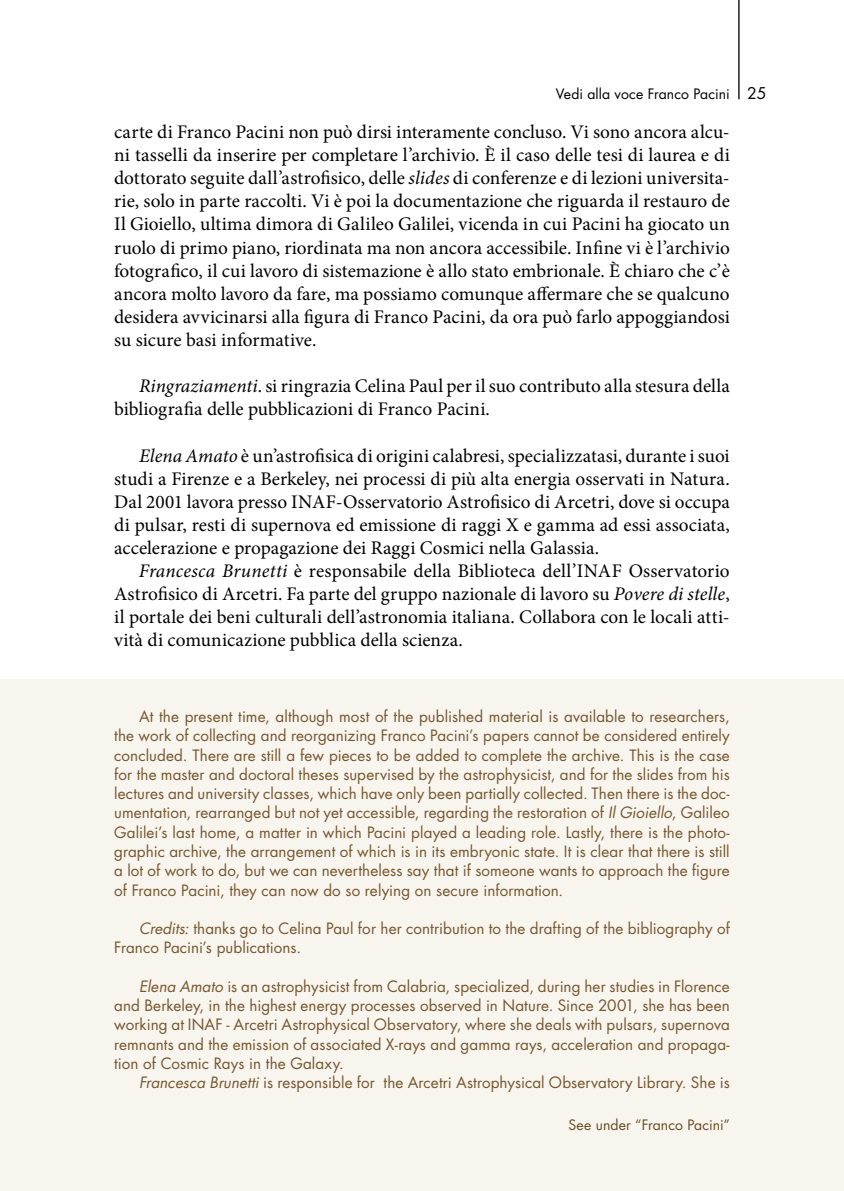
<style>
.page{position:relative;width:844px;height:1191px;background:#fff}
.page>*{position:absolute;margin:0;border:0;box-sizing:border-box;transform-origin:0 0}
.t1{font:19.25px/23.1px "Minion Pro";color:#000;text-align:justify}
.t2{font:15.75px "Futura Std";color:#000}
.t3{font:15.22px/19.2px "Futura Std";letter-spacing:.005em;color:#75562d;text-align:justify}
.t4{font:14px "Futura Std";letter-spacing:.005em;color:#000}
.t5{font:14px "Futura Std";letter-spacing:.005em;color:#684a21}
.s1{font-style:italic}
</style>
<div class="page">
<div style="left:0;top:680px;width:843px;height:511px;background:#f8f5ef"></div>
<hr style="left:738px;top:0;width:1px;height:99px;background:#000">
<p class="t4" style="left:555px;top:85px;width:175px">Vedi alla voce Franco Pacini</p>
<p class="t1" style="left:114px;top:120px;width:617px">carte di Franco Pacini non può dirsi interamente concluso. Vi sono ancora alcu&shy;ni tasselli da inserire per completare l’archivio. È il caso delle tesi di laurea e di dottorato seguite dall’astrofisico, delle <span class="s1">slides</span> di conferenze e di lezioni universita&shy;rie, solo in parte raccolti. Vi è poi la documentazione che riguarda il restauro de Il Gioiello, ultima dimora di Galileo Galilei, vicenda in cui Pacini ha giocato un ruolo di primo piano, riordinata ma non ancora accessibile. Infine vi è l’archivio fotografico, il cui lavoro di sistemazione è allo stato embrionale. È chiaro che c’è ancora molto lavoro da fare, ma possiamo comunque affermare che se qualcuno desidera avvicinarsi alla figura di Franco Pacini, da ora può farlo appoggiandosi su sicure basi informative.</p>
<p class="t1" style="left:114px;top:375px;width:617px;text-indent:25px"><span class="s1">Ringraziamenti</span>. si ringrazia Celina Paul per il suo contributo alla stesura della bibliografia delle pubblicazioni di Franco Pacini.</p>
<p class="t1" style="left:114px;top:444px;width:617px;text-indent:25px"><span class="s1">Elena Amato</span> è un’astrofisica di origini calabresi, specializzatasi, durante i suoi studi a Firenze e a Berkeley, nei processi di più alta energia osservati in Natura.<br>Dal 2001 lavora presso INAF-Osservatorio Astrofisico di Arcetri, dove si occupa di pulsar, resti di supernova ed emissione di raggi X e gamma ad essi associata, accelerazione e propagazione dei Raggi Cosmici nella Galassia.</p>
<p class="t1" style="left:114px;top:559px;width:617px;text-indent:25px"><span class="s1">Francesca Brunetti</span> è responsabile della Biblioteca dell’INAF Osservatorio Astrofisico di Arcetri. Fa parte del gruppo nazionale di lavoro su <span class="s1">Povere di stelle</span>, il portale dei beni culturali dell’astronomia italiana. Collabora con le locali atti&shy;vità di comunicazione pubblica della scienza.</p>
<p class="t2" style="left:747px;top:83px;width:21px">25</p>
<p class="t3" style="left:114px;top:707px;width:617px;text-indent:25px">At the present time, although most of the published material is available to researchers, the work of collecting and reorganizing Franco Pacini’s papers cannot be considered entirely concluded. There are still a few pieces to be added to complete the archive. This is the case for the master and doctoral theses supervised by the astrophysicist, and for the slides from his lectures and university classes, which have only been partially collected. Then there is the doc&shy;umentation, rearranged but not yet accessible, regarding the restoration of <span class="s1">Il Gioiello</span>, Galileo Galilei’s last home, a matter in which Pacini played a leading role. Lastly, there is the photo&shy;graphic archive, the arrangement of which is in its embryonic state. It is clear that there is still a lot of work to do, but we can nevertheless say that if someone wants to approach the figure of Franco Pacini, they can now do so relying on secure information.</p>
<p class="t3" style="left:114px;top:919px;width:617px;text-indent:25px"><span class="s1">Credits:</span> thanks go to Celina Paul for her contribution to the drafting of the bibliography of<br>Franco Pacini’s publications.</p>
<p class="t3" style="left:114px;top:976px;width:617px;text-indent:25px"><span class="s1">Elena Amato</span> is an astrophysicist from Calabria, specialized, during her studies in Florence and Berkeley, in the highest energy processes observed in Nature. Since 2001, she has been working at INAF - Arcetri Astrophysical Observatory, where she deals with pulsars, supernova remnants and the emission of associated X-rays and gamma rays, acceleration and propaga&shy;tion of Cosmic Rays in the Galaxy.</p>
<p class="t3" style="left:139px;top:1073px;width:592px"><span class="s1">Francesca Brunetti</span> is responsible for the Arcetri Astrophysical Observatory Library. She is</p>
<p class="t5" style="left:568px;top:1116px;width:163px">See under “Franco Pacini”</p>
</div>
